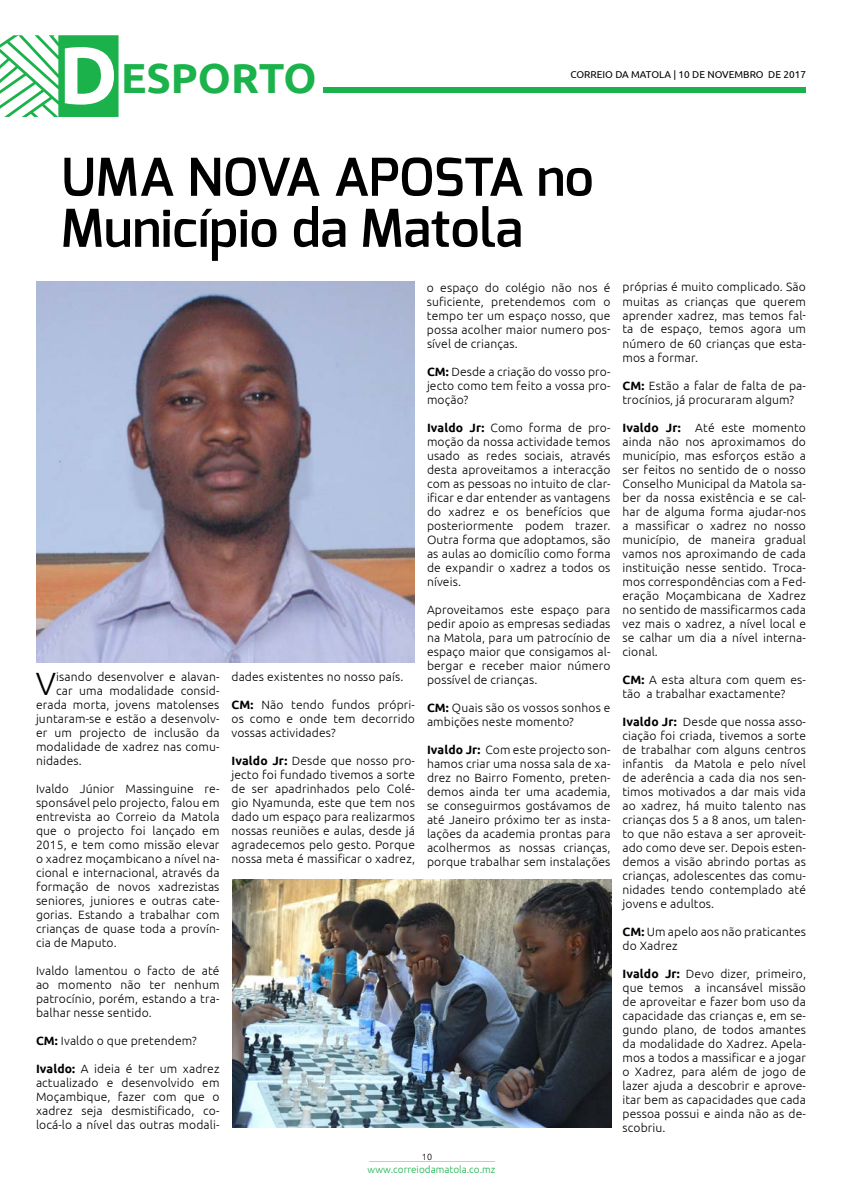
<style>
.page{position:relative;width:842px;height:1191px;background:#fff}
.page>*{position:absolute;margin:0;border:0;box-sizing:border-box;transform-origin:0 0}
.t1{font:600 52px/51px "Exo";color:#000}
.t2{font:700 42px "Ubuntu";color:#1bb24b}
.t3{font:300 32.2px "Ubuntu";color:#000}
.t4{font:300 12px/14px "Ubuntu";letter-spacing:.01em;color:#000;text-align:justify}
.t5{font:10px "Ubuntu";color:#000}
.t6{font:300 10px "Ubuntu";color:#1bb24b}
.t7{font:300 9px "Ubuntu";color:#000}
.s1{font-size:81px;color:#fff}
.s2{font-weight:700}
</style>
<div class="page">
<svg style="left:0;top:35px;width:119px;height:82px"></svg>
<hr style="left:369px;top:1161px;width:126px;height:1px;background:#b4dbb0">
<div style="left:323px;top:87px;width:483px;height:5px;background:#1bb24b"></div>
<img style="left:36px;top:281px;width:379px;height:381px">
<img style="left:232px;top:879px;width:379px;height:248px">
<h2 class="t2" style="left:58px;top:52px;width:260px"><span class="s1">D</span>ESPORTO</h2>
<p class="t5" style="left:570px;top:69px;width:237px">CORREIO DA MATOLA | 10 DE NOVEMBRO DE 2017</p>
<h1 class="t1" style="left:61px;top:151px;width:534px">UMA NOVA APOSTA no<br>Município da Matola</h1>
<h3 class="t3" style="left:36px;top:663px;width:22px">V</h3>
<p class="t4" style="left:56px;top:669px;width:165px">isando desenvolver e alavan-</p>
<p class="t4" style="left:56px;top:683px;width:165px">car uma modalidade consid-</p>
<p class="t4" style="left:36px;top:697px;width:185px">erada morta, jovens matolenses</p>
<p class="t4" style="left:36px;top:711px;width:185px">juntaram-se e estão a desenvolv-</p>
<p class="t4" style="left:36px;top:725px;width:185px">er um projecto de inclusão da</p>
<p class="t4" style="left:36px;top:739px;width:185px">modalidade de xadrez nas comu-</p>
<p class="t4" style="left:36px;top:753px;width:47px">nidades.</p>
<p class="t4" style="left:36px;top:781px;width:185px">Ivaldo Júnior Massinguine re&shy;sponsável pelo projecto, falou em entrevista ao Correio da Matola que o projecto foi lançado em 2015, e tem como missão elevar o xadrez moçambicano a nível na&shy;cional e internacional, através da formação de novos xadrezistas seniores, juniores e outras cate&shy;gorias. Estando a trabalhar com crianças de quase toda a provín&shy;cia de Maputo.</p>
<p class="t4" style="left:36px;top:963px;width:185px">Ivaldo lamentou o facto de até ao momento não ter nenhum patrocínio, porém, estando a tra&shy;balhar nesse sentido.</p>
<p class="t4" style="left:36px;top:1033px;width:162px"><span class="s2">CM:</span> Ivaldo o que pretendem?</p>
<p class="t4" style="left:36px;top:1061px;width:185px"><span class="s2">Ivaldo:</span> A ideia é ter um xadrez actualizado e desenvolvido em Moçambique, fazer com que o xadrez seja desmistificado, co&shy;locá-lo a nível das outras modali-</p>
<p class="t4" style="left:231px;top:669px;width:173px">dades existentes no nosso país.</p>
<p class="t4" style="left:231px;top:697px;width:185px"><span class="s2">CM:</span> Não tendo fundos própri&shy;os como e onde tem decorrido vossas actividades?</p>
<p class="t4" style="left:231px;top:753px;width:185px"><span class="s2">Ivaldo Jr:</span> Desde que nosso pro&shy;jecto foi fundado tivemos a sorte de ser apadrinhados pelo Colé&shy;gio Nyamunda, este que tem nos dado um espaço para realizarmos nossas reuniões e aulas, desde já agradecemos pelo gesto. Porque nossa meta é massificar o xadrez,</p>
<p class="t4" style="left:427px;top:280px;width:185px">o espaço do colégio não nos é suficiente, pretendemos com o tempo ter um espaço nosso, que possa acolher maior numero pos&shy;sível de crianças.</p>
<p class="t4" style="left:427px;top:364px;width:185px"><span class="s2">CM:</span> Desde a criação do vosso pro&shy;jecto como tem feito a vossa pro&shy;moção?</p>
<p class="t4" style="left:427px;top:420px;width:185px"><span class="s2">Ivaldo Jr:</span> Como forma de pro&shy;moção da nossa actividade temos usado as redes sociais, através desta aproveitamos a interacção com as pessoas no intuito de clar&shy;ificar e dar entender as vantagens do xadrez e os benefícios que posteriormente podem trazer.<br>Outra forma que adoptamos, são as aulas ao domicílio como forma de expandir o xadrez a todos os níveis.</p>
<p class="t4" style="left:427px;top:602px;width:185px">Aproveitamos este espaço para pedir apoio as empresas sediadas na Matola, para um patrocínio de espaço maior que consigamos al&shy;bergar e receber maior número possível de crianças.</p>
<p class="t4" style="left:427px;top:700px;width:185px"><span class="s2">CM:</span> Quais são os vossos sonhos e ambições neste momento?</p>
<p class="t4" style="left:427px;top:742px;width:185px"><span class="s2">Ivaldo Jr:</span> Com este projecto son&shy;hamos criar uma nossa sala de xa&shy;drez no Bairro Fomento, preten&shy;demos ainda ter uma academia, se conseguirmos gostávamos de até Janeiro próximo ter as insta&shy;lações da academia prontas para acolhermos as nossas crianças, porque trabalhar sem instalações</p>
<p class="t7" style="left:422px;top:1151px;width:12px">10</p>
<p class="t6" style="left:367px;top:1163px;width:129px">www.correiodamatola.co.mz</p>
<p class="t4" style="left:622px;top:280px;width:185px">próprias é muito complicado. São muitas as crianças que querem aprender xadrez, mas temos fal&shy;ta de espaço, temos agora um número de 60 crianças que esta&shy;mos a formar.</p>
<p class="t4" style="left:622px;top:378px;width:185px"><span class="s2">CM:</span> Estão a falar de falta de pa&shy;trocínios, já procuraram algum?</p>
<p class="t4" style="left:622px;top:420px;width:185px"><span class="s2">Ivaldo Jr:</span> Até este momento ainda não nos aproximamos do município, mas esforços estão a ser feitos no sentido de o nosso Conselho Municipal da Matola sa&shy;ber da nossa existência e se cal&shy;har de alguma forma ajudar-nos a massificar o xadrez no nosso município, de maneira gradual vamos nos aproximando de cada instituição nesse sentido. Troca&shy;mos correspondências com a Fed&shy;eração Moçambicana de Xadrez no sentido de massificarmos cada vez mais o xadrez, a nível local e se calhar um dia a nível interna&shy;cional.</p>
<p class="t4" style="left:622px;top:672px;width:185px"><span class="s2">CM:</span> A esta altura com quem es&shy;tão a trabalhar exactamente?</p>
<p class="t4" style="left:622px;top:714px;width:185px"><span class="s2">Ivaldo Jr:</span> Desde que nossa asso&shy;ciação foi criada, tivemos a sorte de trabalhar com alguns centros infantis da Matola e pelo nível de aderência a cada dia nos sen&shy;timos motivados a dar mais vida ao xadrez, há muito talento nas crianças dos 5 a 8 anos, um talen&shy;to que não estava a ser aproveit&shy;ado como deve ser. Depois esten&shy;demos a visão abrindo portas as crianças, adolescentes das comu&shy;nidades tendo contemplado até jovens e adultos.</p>
<p class="t4" style="left:622px;top:924px;width:185px"><span class="s2">CM:</span> Um apelo aos não praticantes do Xadrez</p>
<p class="t4" style="left:622px;top:966px;width:185px"><span class="s2">Ivaldo Jr:</span> Devo dizer, primeiro, que temos a incansável missão de aproveitar e fazer bom uso da capacidade das crianças e, em se&shy;gundo plano, de todos amantes da modalidade do Xadrez. Apela&shy;mos a todos a massificar e a jogar o Xadrez, para além de jogo de lazer ajuda a descobrir e aprove&shy;itar bem as capacidades que cada pessoa possui e ainda não as de&shy;scobriu.</p>
</div>
